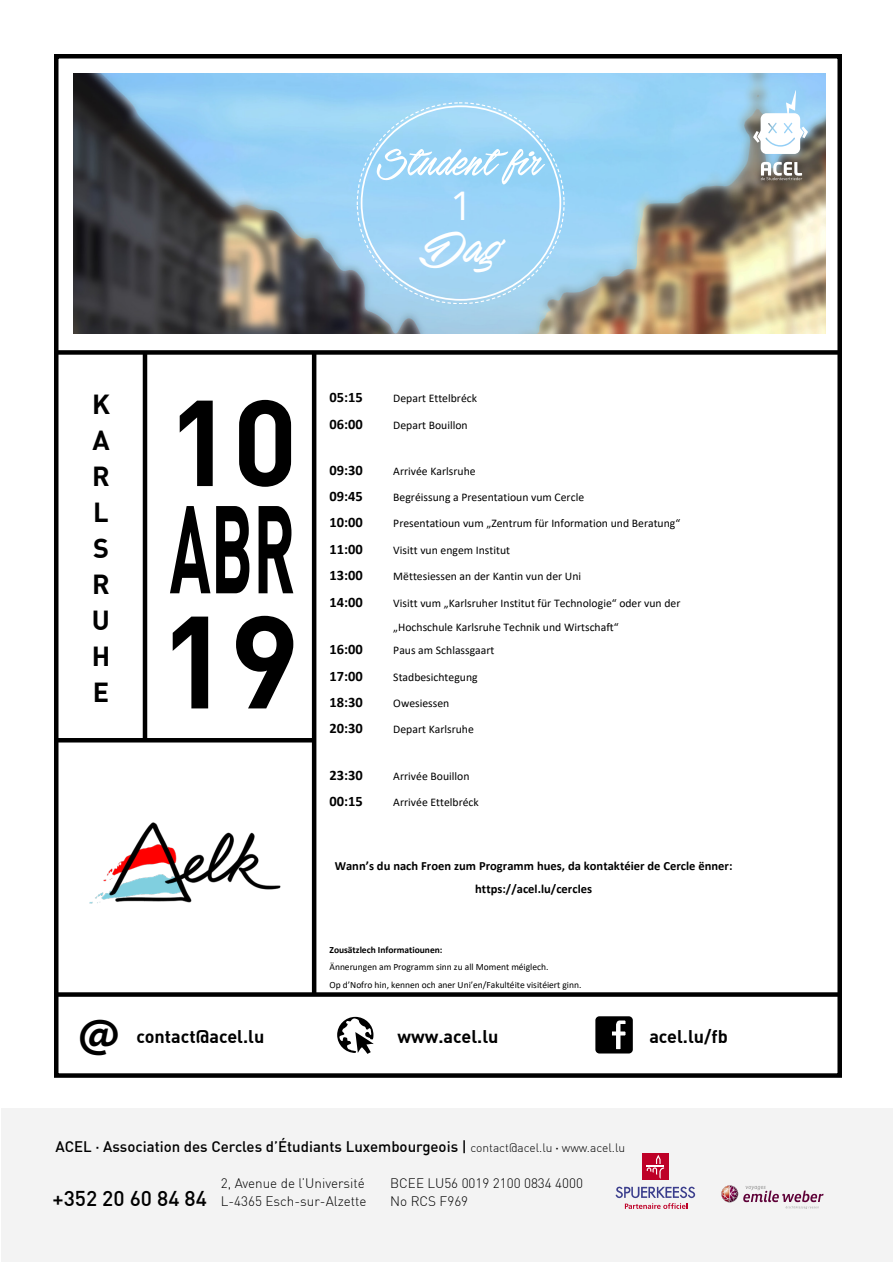
<style>
.page{position:relative;width:893px;height:1263px;background:#fff}
.page>*{position:absolute;margin:0;border:0;box-sizing:border-box;transform-origin:0 0}
.t1{font:700 129px "DIN";color:#000}
.t2{font:700 122.55px "DIN";color:#000;scale:.53 1}
.t3{font:700 120px "DIN";color:#000}
.t4{font:49.95px "Stackyard PERSONALUSE";color:#fff}
.t5{font:39.45px "Open Sans";color:#fff}
.t6{font:700 37.95px "PT Sans Caption";color:#000}
.t7{font:700 27px/36px "DIN";color:#000;text-align:justify}
.t8{font:500 21px "DIN";color:#000}
.t9{font:700 18px "DIN";color:#000}
.t10{font:500 15px "DIN";color:#000}
.t11{font:700 14.4px "Calibri";letter-spacing:-.005em;color:#000}
.t12{font:300 13.5px/18px "DIN";color:#000}
.t13{font:700 12.6px/23.1px "Calibri";color:#000;text-align:center}
.t14{font:11.7px/24px "Calibri";color:#000}
.t15{font:9.45px/17.2px "Calibri";letter-spacing:-.005em;color:#000}
.t16{font:700 9.45px "Calibri";letter-spacing:-.005em;color:#000}
.s1{font-weight:300;font-size:12px}
.s2{font-size:12px}
</style>
<div class="page">
<img style="left:74px;top:73px;width:751px;height:261px">
<svg style="left:357px;top:102px;width:208px;height:202px;background:#a4d6f5"></svg>
<hr style="left:56px;top:738px;width:259px;height:4px;background:#000">
<svg style="left:761px;top:162px;width:41px;height:18px"></svg>
<svg style="left:753px;top:90px;width:55px;height:64px"></svg>
<svg style="left:337px;top:1017px;width:37px;height:37px"></svg>
<div style="left:595px;top:1016px;width:38px;height:37px;background:#000;border-radius:4px"></div>
<svg style="left:612px;top:1020px;width:14px;height:30px"></svg>
<div style="left:54px;top:54px;width:788px;height:1024px;border:4px solid #000"></div>
<hr style="left:312px;top:353px;width:4px;height:641px;background:#000">
<hr style="left:143px;top:352px;width:4px;height:388px;background:#000">
<div style="left:55px;top:350px;width:785px;height:5px;background:#000"></div>
<div style="left:56px;top:992px;width:784px;height:5px;background:#000"></div>
<div style="left:1px;top:1108px;width:891px;height:154px;background:#f3f3f3"></div>
<div style="left:642px;top:1153px;width:27px;height:27px;background:#be0027"></div>
<svg style="left:647px;top:1155px;width:17px;height:24px"></svg>
<svg style="left:615px;top:1187px;width:80px;height:22px"></svg>
<svg style="left:721px;top:1185px;width:103px;height:24px"></svg>
<img style="left:89px;top:823px;width:192px;height:81px">
<h3 class="t5" style="left:451px;top:177px;width:24px">1</h3>
<h3 class="t4" style="left:419px;top:224px;width:85px">Dag</h3>
<h3 class="t7" style="left:92px;top:387px;width:20px">K A R L S R U H E</h3>
<p class="t11" style="left:330px;top:388px;width:35px">05:15</p>
<p class="t14" style="left:393px;top:386px;width:85px">Depart Ettelbréck</p>
<h3 class="t3" style="left:167px;top:380px;width:132px">10</h3>
<p class="t11" style="left:330px;top:415px;width:35px">06:00</p>
<p class="t14" style="left:393px;top:412px;width:76px">Depart Bouillon</p>
<p class="t11" style="left:330px;top:461px;width:35px">09:30</p>
<p class="t14" style="left:393px;top:459px;width:84px">Arrivée Karlsruhe</p>
<p class="t11" style="left:330px;top:487px;width:35px">09:45</p>
<p class="t14" style="left:393px;top:485px;width:192px">Begréissung a Presentatioun vum Cercle</p>
<p class="t11" style="left:330px;top:513px;width:35px">10:00</p>
<p class="t14" style="left:393px;top:511px;width:288px">Presentatioun vum „Zentrum für Information und Beratung“</p>
<p class="t11" style="left:330px;top:540px;width:35px">11:00</p>
<p class="t14" style="left:393px;top:538px;width:118px">Visitt vun engem Institut</p>
<p class="t11" style="left:330px;top:566px;width:35px">13:00</p>
<p class="t14" style="left:393px;top:564px;width:189px">Mëttesiessen an der Kantin vun der Uni</p>
<p class="t11" style="left:330px;top:593px;width:35px">14:00</p>
<p class="t14" style="left:393px;top:590px;width:289px">Visitt vum „Karlsruher Institut für Technologie“ oder vun der „Hochschule Karlsruhe Technik und Wirtschaft“</p>
<p class="t11" style="left:330px;top:640px;width:35px">16:00</p>
<p class="t14" style="left:393px;top:638px;width:103px">Paus am Schlassgaart</p>
<p class="t11" style="left:330px;top:667px;width:35px">17:00</p>
<p class="t14" style="left:393px;top:665px;width:86px">Stadbesichtegung</p>
<p class="t11" style="left:330px;top:693px;width:35px">18:30</p>
<p class="t14" style="left:393px;top:691px;width:58px">Owesiessen</p>
<p class="t11" style="left:330px;top:720px;width:35px">20:30</p>
<p class="t14" style="left:393px;top:717px;width:82px">Depart Karlsruhe</p>
<p class="t11" style="left:330px;top:766px;width:35px">23:30</p>
<p class="t14" style="left:393px;top:763px;width:78px">Arrivée Bouillon</p>
<p class="t11" style="left:330px;top:792px;width:35px">00:15</p>
<p class="t14" style="left:393px;top:790px;width:87px">Arrivée Ettelbréck</p>
<h2 class="t2" style="left:170px;top:485px;width:239px">ABR</h2>
<h1 class="t1" style="left:159px;top:595px;width:142px">19</h1>
<p class="t13" style="left:335px;top:854px;width:399px">Wann’s du nach Froen zum Programm hues, da kontaktéier de Cercle ënner: https://acel.lu/cercles</p>
<h3 class="t6" style="left:77px;top:1013px;width:45px">@</h3>
<p class="t16" style="left:330px;top:944px;width:114px">Zousätzlech Informatiounen:</p>
<p class="t15" style="left:330px;top:958px;width:253px">Ännerungen am Programm sinn zu all Moment méiglech.<br>Op d’Nofro hin, kennen och aner Uni’en/Fakultéite visitéiert ginn.</p>
<h3 class="t9" style="left:136px;top:1027px;width:129px">contact@acel.lu</h3>
<h3 class="t9" style="left:398px;top:1027px;width:103px">www.acel.lu</h3>
<h3 class="t9" style="left:649px;top:1027px;width:80px">acel.lu/fb</h3>
<p class="t10" style="left:56px;top:1139px;width:571px">ACEL · Association des Cercles d’Étudiants Luxembourgeois | <span class="s1">contact@acel.lu</span> <span class="s2">·</span> <span class="s1">www.acel.lu</span></p>
<h3 class="t8" style="left:52px;top:1188px;width:156px">+352 20 60 84 84</h3>
<p class="t12" style="left:221px;top:1175px;width:147px">2, Avenue de l’Université<br>L-4365 Esch-sur-Alzette</p>
<p class="t12" style="left:390px;top:1175px;width:194px">BCEE LU56 0019 2100 0834 4000<br>No RCS F969</p>
</div>
